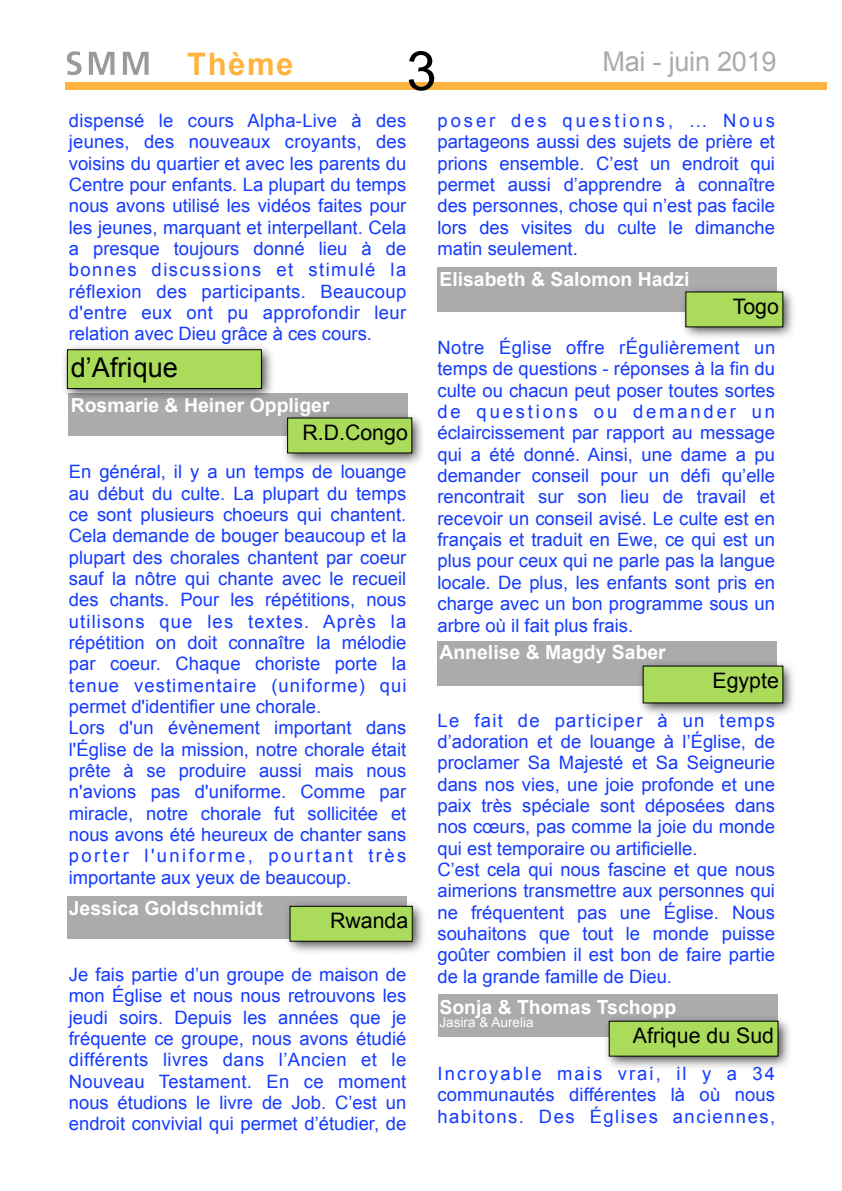
<style>
.page{position:relative;width:842px;height:1191px;background:#fff}
.page>*{position:absolute;margin:0;border:0;box-sizing:border-box;transform-origin:0 0}
.t1{font:54.4px "Arial";color:#000}
.t2{font:700 31px "Arial";letter-spacing:.05em;color:#ffb43f}
.t3{font:27.2px "Arial";letter-spacing:-.01em;color:#ababab}
.t4{font:27.2px "Arial";color:#000}
.t5{font:21.4px "Arial";color:#000}
.t6{font:700 19.4px "Arial";color:#fff}
.t7{font:18.4px/21.4px "Arial";color:#143bff;text-align:justify}
.t8{font:13.6px "Arial";color:#fff}
</style>
<div class="page">
<div style="left:65px;top:82px;width:761px;height:8px;background:#ffb43f"></div>
<img style="left:67px;top:51px;width:82px;height:24px">
<div style="left:437px;top:267px;width:340px;height:44px;background:#ababab"></div>
<img style="left:680px;top:289px;width:114px;height:49px">
<div style="left:686px;top:292px;width:97px;height:35px;background:#aadb5a"></div>
<div style="left:67px;top:896px;width:339px;height:43px;background:#ababab"></div>
<img style="left:287px;top:900px;width:137px;height:53px">
<div style="left:290px;top:906px;width:122px;height:35px;background:#aadb5a"></div>
<div style="left:290px;top:906px;width:122px;height:35px;border:1px solid #000"></div>
<div style="left:437px;top:641px;width:340px;height:44px;background:#ababab"></div>
<img style="left:637px;top:663px;width:157px;height:51px">
<div style="left:643px;top:666px;width:140px;height:37px;background:#aadb5a"></div>
<div style="left:68px;top:393px;width:340px;height:42px;background:#ababab"></div>
<img style="left:282px;top:415px;width:141px;height:50px">
<div style="left:288px;top:418px;width:124px;height:35px;background:#aadb5a"></div>
<img style="left:64px;top:346px;width:209px;height:53px">
<div style="left:67px;top:350px;width:194px;height:38px;background:#aadb5a"></div>
<div style="left:67px;top:349px;width:195px;height:40px;border:1px solid #000"></div>
<div style="left:438px;top:994px;width:340px;height:43px;background:#ababab"></div>
<img style="left:606px;top:1018px;width:184px;height:50px">
<div style="left:609px;top:1021px;width:169px;height:35px;background:#aadb5a"></div>
<h2 class="t2" style="left:187px;top:43px;width:108px">Thème</h2>
<h1 class="t1" style="left:406px;top:35px;width:32px">3</h1>
<h3 class="t3" style="left:602px;top:43px;width:176px">Mai - juin 2019</h3>
<p class="t7" style="left:69px;top:110px;width:339px">dispensé le cours Alpha-Live à des jeunes, des nouveaux croyants, des voisins du quartier et avec les parents du Centre pour enfants. La plupart du temps nous avons utilisé les vidéos faites pour les jeunes, marquant et interpellant. Cela a presque toujours donné lieu à de bonnes discussions et stimulé la réflexion des participants. Beaucoup d'entre eux ont pu approfondir leur relation avec Dieu grâce à ces cours.</p>
<h3 class="t4" style="left:71px;top:350px;width:109px">d’Afrique</h3>
<p class="t6" style="left:71px;top:392px;width:260px">Rosmarie &amp; Heiner Oppliger</p>
<p class="t5" style="left:302px;top:418px;width:107px">R.D.Congo</p>
<p class="t7" style="left:69px;top:461px;width:339px;text-align:left">En général, il y a un temps de louange au début du culte. La plupart du temps ce sont plusieurs choeurs qui chantent.<br>Cela demande de bouger beaucoup et la plupart des chorales chantent par coeur sauf la nôtre qui chante avec le recueil des chants. Pour les répétitions, nous utilisons que les textes. Après la répétition on doit connaître la mélodie par coeur. Chaque choriste porte la tenue vestimentaire (uniforme) qui permet d'identifier une chorale.<br>Lors d'un évènement important dans l'Église de la mission, notre chorale était prête à se produire aussi mais nous n'avions pas d'uniforme. Comme par miracle, notre chorale fut sollicitée et nous avons été heureux de chanter sans porter l'uniforme, pourtant très importante aux yeux de beaucoup.</p>
<p class="t6" style="left:69px;top:895px;width:196px">Jessica Goldschmidt</p>
<p class="t5" style="left:330px;top:906px;width:80px">Rwanda</p>
<p class="t7" style="left:69px;top:964px;width:339px">Je fais partie d’un groupe de maison de mon Église et nous nous retrouvons les jeudi soirs. Depuis les années que je fréquente ce groupe, nous avons étudié différents livres dans l’Ancien et le Nouveau Testament. En ce moment nous étudions le livre de Job. C’est un endroit convivial qui permet d’étudier, de</p>
<p class="t7" style="left:437px;top:110px;width:339px">poser des questions, … Nous partageons aussi des sujets de prière et prions ensemble. C’est un endroit qui permet aussi d’apprendre à connaître des personnes, chose qui n’est pas facile lors des visites du culte le dimanche matin seulement.</p>
<p class="t6" style="left:439px;top:266px;width:252px">Elisabeth &amp; Salomon Hadzi</p>
<p class="t5" style="left:733px;top:292px;width:48px">Togo</p>
<p class="t7" style="left:437px;top:337px;width:339px">Notre Église offre rÉgulièrement un temps de questions - réponses à la fin du culte ou chacun peut poser toutes sortes de questions ou demander un éclaircissement par rapport au message qui a été donné. Ainsi, une dame a pu demander conseil pour un défi qu’elle rencontrait sur son lieu de travail et recevoir un conseil avisé. Le culte est en français et traduit en Ewe, ce qui est un plus pour ceux qui ne parle pas la langue locale. De plus, les enfants sont pris en charge avec un bon programme sous un arbre où il fait plus frais.</p>
<p class="t6" style="left:439px;top:639px;width:228px">Annelise &amp; Magdy Saber</p>
<p class="t5" style="left:712px;top:666px;width:68px">Egypte</p>
<p class="t7" style="left:437px;top:709px;width:339px;text-align:left">Le fait de participer à un temps d’adoration et de louange à l’Église, de proclamer Sa Majesté et Sa Seigneurie dans nos vies, une joie profonde et une paix très spéciale sont déposées dans nos cœurs, pas comme la joie du monde qui est temporaire ou artificielle.<br>C’est cela qui nous fascine et que nous aimerions transmettre aux personnes qui ne fréquentent pas une Église. Nous souhaitons que tout le monde puisse goûter combien il est bon de faire partie de la grande famille de Dieu.</p>
<p class="t6" style="left:439px;top:994px;width:238px">Sonja &amp; Thomas Tschopp</p>
<p class="t8" style="left:439px;top:1013px;width:96px">Jasira &amp; Aurelia</p>
<p class="t5" style="left:633px;top:1021px;width:143px">Afrique du Sud</p>
<p class="t7" style="left:437px;top:1062px;width:339px">Incroyable mais vrai, il y a 34 communautés différentes là où nous habitons. Des Églises anciennes,</p>
</div>
